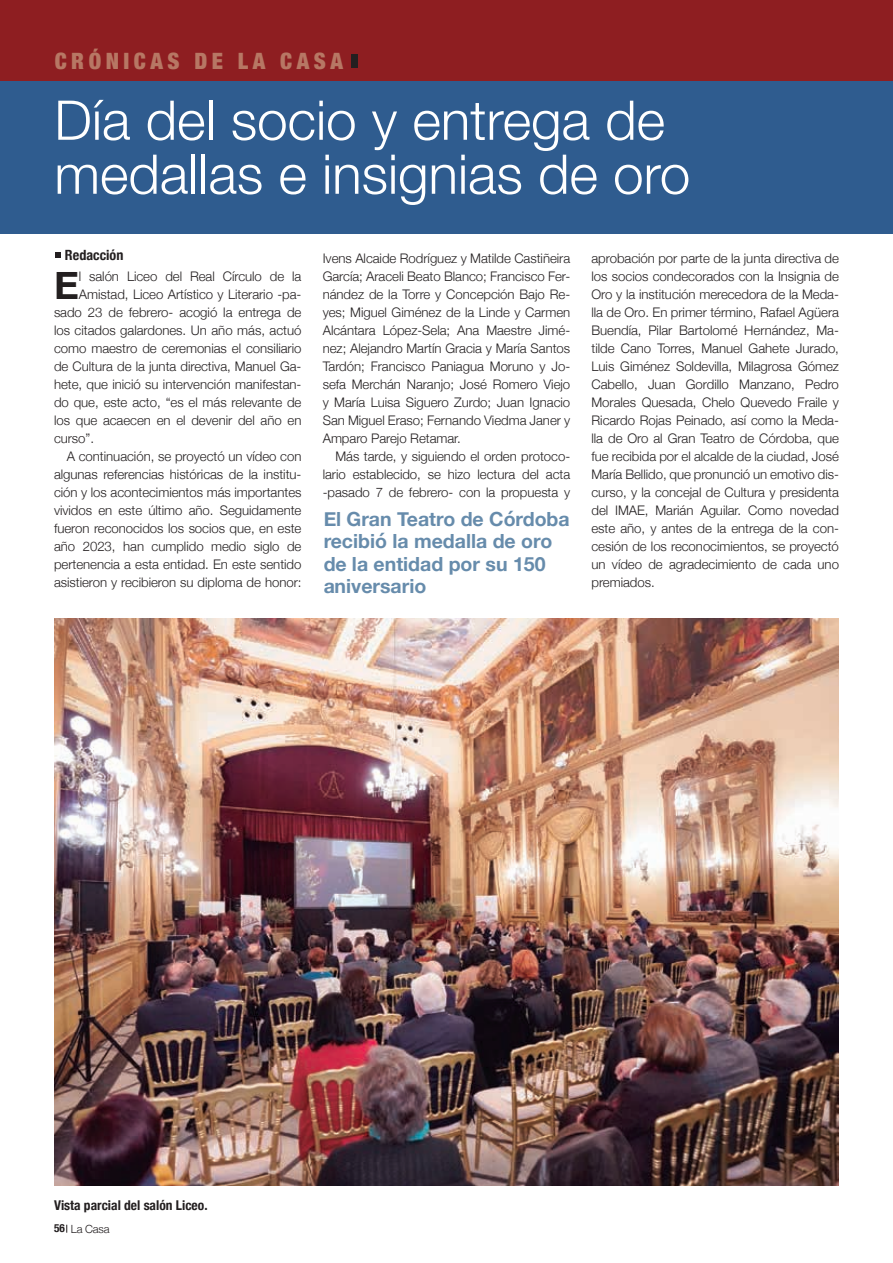
<style>
.page{position:relative;width:893px;height:1263px;background:#fff}
.page>*{position:absolute;margin:0;border:0;box-sizing:border-box;transform-origin:0 0}
.t1{font:300 54.75px/54px "Helvetica Neue";color:#fff}
.t2{font:700 38.4px "Helvetica Neue";color:#231f20}
.t3{font:900 condensed 22.5px "Helvetica Neue";letter-spacing:.2em;color:#b77764}
.t4{font:700 19.5px/22.5px "Helvetica Neue";color:#003f74}
.t5{font:700 condensed 14.1px "Helvetica Neue";color:#231f20}
.t6{font:700 condensed 13.5px "Helvetica Neue";color:#231f20}
.t7{font:300 13.2px/18px "Helvetica Neue";letter-spacing:-.005em;color:#231f20;text-align:justify}
.t8{font:300 11.25px "Helvetica Neue";letter-spacing:-.02em;color:#231f20}
.s1{font-weight:700;font-stretch:condensed}
</style>
<div class="page">
<div style="left:0;top:44px;width:893px;height:190px;background:#2f5c8f"></div>
<div style="left:0;top:0;width:893px;height:81px;background:#8e1e21"></div>
<div style="left:351px;top:55px;width:7px;height:13px;background:#231f20"></div>
<svg style="left:55px;top:252px;width:6px;height:6px"></svg>
<img style="left:54px;top:619px;width:785px;height:566px">
<h3 class="t3" style="left:55px;top:43px;width:290px">CRÓNICAS DE LA CASA</h3>
<h1 class="t1" style="left:54px;top:89px;width:637px">Día del socio y entrega de medallas e insignias de oro</h1>
<p class="t5" style="left:65px;top:243px;width:60px">Redacción</p>
<p class="t7" style="left:323px;top:248px;width:249px">Ivens Alcaide Rodríguez y Matilde Castiñeira García; Araceli Beato Blanco; Francisco Fer&shy;nández de la Torre y Concepción Bajo Re&shy;yes; Miguel Giménez de la Linde y Carmen Alcántara López-Sela; Ana Maestre Jimé&shy;nez; Alejandro Martín Gracia y María Santos Tardón; Francisco Paniagua Moruno y Jo&shy;sefa Merchán Naranjo; José Romero Viejo y María Luisa Siguero Zurdo; Juan Ignacio San Miguel Eraso; Fernando Viedma Janer y Amparo Parejo Retamar.</p>
<p class="t7" style="left:323px;top:446px;width:249px;text-indent:13px">Más tarde, y siguiendo el orden protoco&shy;lario establecido, se hizo lectura del acta -pasado 7 de febrero- con la propuesta y</p>
<h2 class="t2" style="left:54px;top:255px;width:26px">E</h2>
<p class="t7" style="left:79px;top:266px;width:224px">l salón Liceo del Real Círculo de la</p>
<p class="t7" style="left:79px;top:284px;width:224px">Amistad, Liceo Artístico y Literario -pa-</p>
<p class="t7" style="left:54px;top:302px;width:249px">sado 23 de febrero- acogió la entrega de</p>
<p class="t7" style="left:54px;top:320px;width:249px">los citados galardones. Un año más, actuó</p>
<p class="t7" style="left:54px;top:338px;width:249px">como maestro de ceremonias el consiliario</p>
<p class="t7" style="left:54px;top:356px;width:249px">de Cultura de la junta directiva, Manuel Ga-</p>
<p class="t7" style="left:54px;top:374px;width:249px">hete, que inició su intervención manifestan-</p>
<p class="t7" style="left:54px;top:392px;width:249px">do que, este acto, “es el más relevante de</p>
<p class="t7" style="left:54px;top:410px;width:249px">los que acaecen en el devenir del año en</p>
<p class="t7" style="left:54px;top:428px;width:42px">curso”.</p>
<p class="t7" style="left:67px;top:446px;width:236px">A continuación, se proyectó un vídeo con</p>
<p class="t7" style="left:54px;top:464px;width:249px">algunas referencias históricas de la institu-</p>
<p class="t7" style="left:54px;top:482px;width:249px">ción y los acontecimientos más importantes</p>
<p class="t7" style="left:54px;top:500px;width:249px">vividos en este último año. Seguidamente</p>
<p class="t7" style="left:54px;top:518px;width:249px">fueron reconocidos los socios que, en este</p>
<p class="t7" style="left:54px;top:536px;width:249px">año 2023, han cumplido medio siglo de</p>
<p class="t7" style="left:54px;top:554px;width:249px">pertenencia a esta entidad. En este sentido</p>
<p class="t7" style="left:54px;top:572px;width:249px">asistieron y recibieron su diploma de honor:</p>
<h3 class="t4" style="left:323px;top:508px;width:248px">El Gran Teatro de Córdoba recibió la medalla de oro de la entidad por su 150 aniversario</h3>
<p class="t7" style="left:591px;top:248px;width:249px">aprobación por parte de la junta directiva de los socios condecorados con la Insignia de Oro y la institución merecedora de la Meda&shy;lla de Oro. En primer término, Rafael Agüera Buendía, Pilar Bartolomé Hernández, Ma&shy;tilde Cano Torres, Manuel Gahete Jurado, Luis Giménez Soldevilla, Milagrosa Gómez Cabello, Juan Gordillo Manzano, Pedro Morales Quesada, Chelo Quevedo Fraile y Ricardo Rojas Peinado, así como la Meda&shy;lla de Oro al Gran Teatro de Córdoba, que fue recibida por el alcalde de la ciudad, José María Bellido, que pronunció un emotivo dis&shy;curso, y la concejal de Cultura y presidenta del IMAE, Marián Aguilar. Como novedad este año, y antes de la entrega de la con&shy;cesión de los reconocimientos, se proyectó un vídeo de agradecimiento de cada uno premiados.</p>
<p class="t6" style="left:54px;top:1194px;width:155px">Vista parcial del salón Liceo.</p>
<p class="t8" style="left:54px;top:1219px;width:57px"><span class="s1">56</span> La Casa</p>
</div>
